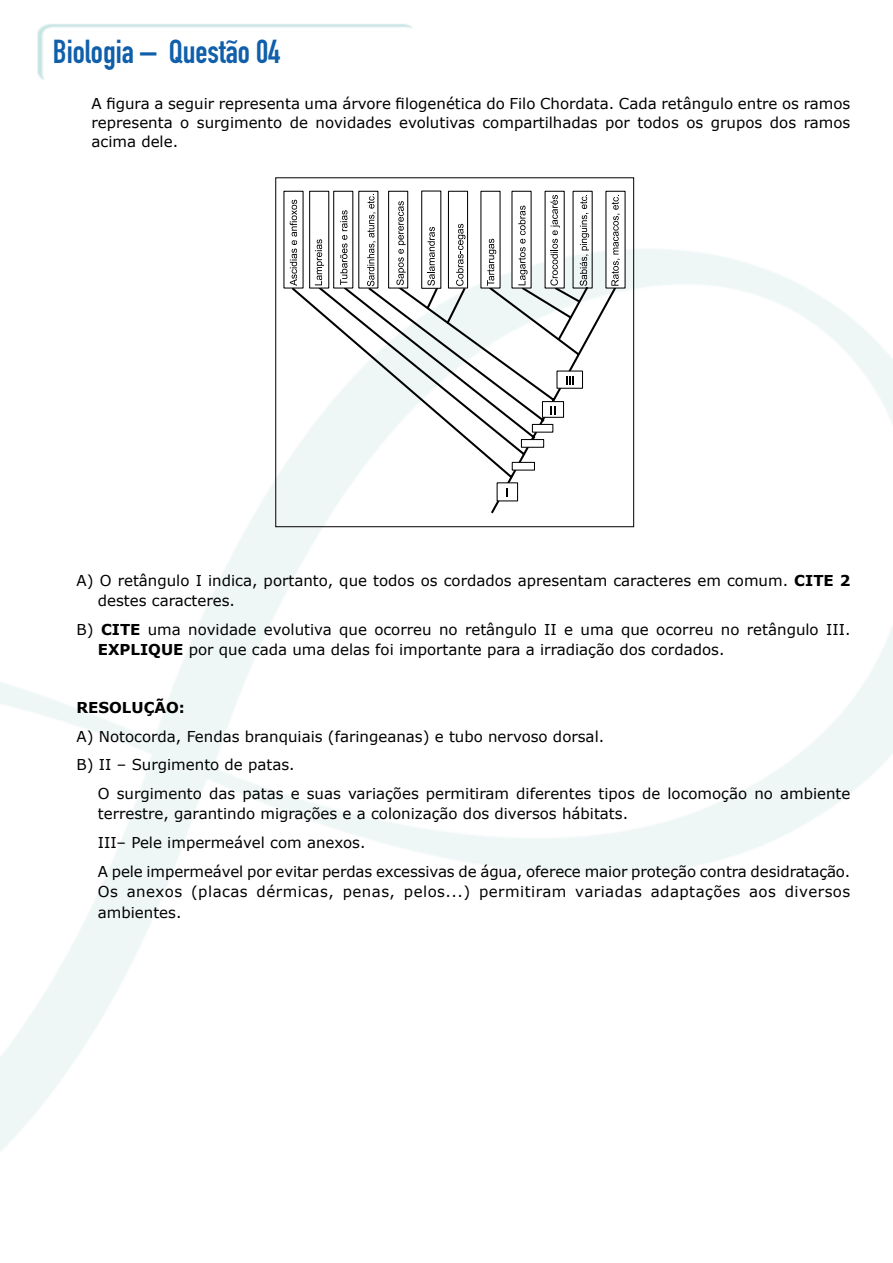
<style>
.page{position:relative;width:893px;height:1263px;background:#fff}
.page>*{position:absolute;margin:0;border:0;box-sizing:border-box;transform-origin:0 0}
.t1{font:32.7px "DIN Engschrift Std";color:#105faa}
.t2{font:15px/20.2px "Verdana";color:#000}
.t3{font:15px/20.2px "Verdana";letter-spacing:.03em;color:#000}
.t4{font:700 15px "Verdana";color:#000}
.s1{font-weight:700}
</style>
<div class="page">
<svg style="left:289px;top:284px;width:329px;height:232px"></svg>
<div style="left:556px;top:370px;width:27px;height:19px;background:#fff;border:1px solid #000"></div>
<div style="left:542px;top:401px;width:22px;height:17px;background:#fff;border:1px solid #000"></div>
<div style="left:497px;top:482px;width:21px;height:19px;background:#fff;border:1px solid #000"></div>
<svg style="left:506px;top:488px;width:2px;height:9px"></svg>
<svg style="left:566px;top:376px;width:8px;height:8px"></svg>
<svg style="left:551px;top:406px;width:4px;height:8px"></svg>
<div style="left:532px;top:424px;width:21px;height:9px;background:#fff;border:1px solid #000"></div>
<div style="left:521px;top:439px;width:23px;height:9px;background:#fff;border:1px solid #000"></div>
<div style="left:512px;top:462px;width:23px;height:9px;background:#fff;border:1px solid #000"></div>
<div style="left:309px;top:191px;width:20px;height:98px;background:#fff;border:1px solid #000"></div>
<div style="left:333px;top:191px;width:20px;height:98px;background:#fff;border:1px solid #000"></div>
<div style="left:358px;top:191px;width:20px;height:98px;background:#fff"></div>
<div style="left:388px;top:191px;width:20px;height:98px;background:#fff;border:1px solid #000"></div>
<div style="left:421px;top:191px;width:20px;height:98px;background:#fff;border:1px solid #000"></div>
<div style="left:448px;top:191px;width:20px;height:98px;background:#fff;border:1px solid #000"></div>
<div style="left:480px;top:191px;width:21px;height:98px;background:linear-gradient(to bottom,#fff,#f5f5f5)"></div>
<svg style="left:511px;top:191px;width:21px;height:98px"></svg>
<svg style="left:605px;top:191px;width:21px;height:98px"></svg>
<svg style="left:283px;top:191px;width:21px;height:98px"></svg>
<svg style="left:290px;top:200px;width:7px;height:86px"></svg>
<svg style="left:315px;top:239px;width:9px;height:46px"></svg>
<svg style="left:340px;top:210px;width:7px;height:75px"></svg>
<svg style="left:367px;top:194px;width:9px;height:92px"></svg>
<svg style="left:396px;top:201px;width:10px;height:84px"></svg>
<svg style="left:427px;top:227px;width:8px;height:59px"></svg>
<svg style="left:456px;top:224px;width:9px;height:62px"></svg>
<svg style="left:487px;top:239px;width:9px;height:47px"></svg>
<svg style="left:518px;top:206px;width:9px;height:79px"></svg>
<svg style="left:544px;top:190px;width:49px;height:99px"></svg>
<svg style="left:611px;top:195px;width:9px;height:91px"></svg>
<div style="left:275px;top:177px;width:359px;height:350px;border:1px solid #000"></div>
<h1 class="t1" style="left:53px;top:33px;width:229px">Biologia – Questão 04</h1>
<p class="t2" style="left:92px;top:94px;width:760px;line-height:18.8px;text-align:justify">A figura a seguir representa uma árvore filogenética do Filo Chordata. Cada retângulo entre os ramos representa o surgimento de novidades evolutivas compartilhadas por todos os grupos dos ramos acima dele.</p>
<p class="t2" style="left:98px;top:570px;width:754px;text-indent:-21px">A) O retângulo I indica, portanto, que todos os cordados apresentam caracteres em comum. <span class="s1">CITE 2 </span>destes caracteres.</p>
<p class="t2" style="left:98px;top:619px;width:754px;text-indent:-21px">B) <span class="s1">CITE</span> uma novidade evolutiva que ocorreu no retângulo II e uma que ocorreu no retângulo III.<br><span class="s1">EXPLIQUE</span> por que cada uma delas foi importante para a irradiação dos cordados.</p>
<p class="t4" style="left:77px;top:697px;width:110px">RESOLUÇÃO:</p>
<p class="t2" style="left:77px;top:722px;width:529px;line-height:28.8px">A) Notocorda, Fendas branquiais (faringeanas) e tubo nervoso dorsal.<br>B) II – Surgimento de patas.</p>
<p class="t2" style="left:98px;top:783px;width:754px">O surgimento das patas e suas variações permitiram diferentes tipos de locomoção no ambiente terrestre, garantindo migrações e a colonização dos diversos hábitats.</p>
<p class="t2" style="left:98px;top:828px;width:754px;line-height:28.8px">III– Pele impermeável com anexos.<br>A pele impermeável por evitar perdas excessivas de água, oferece maior proteção contra desidratação.</p>
<p class="t3" style="left:98px;top:881px;width:754px">Os anexos (placas dérmicas, penas, pelos...) permitiram variadas adaptações aos diversos ambientes.</p>
</div>
